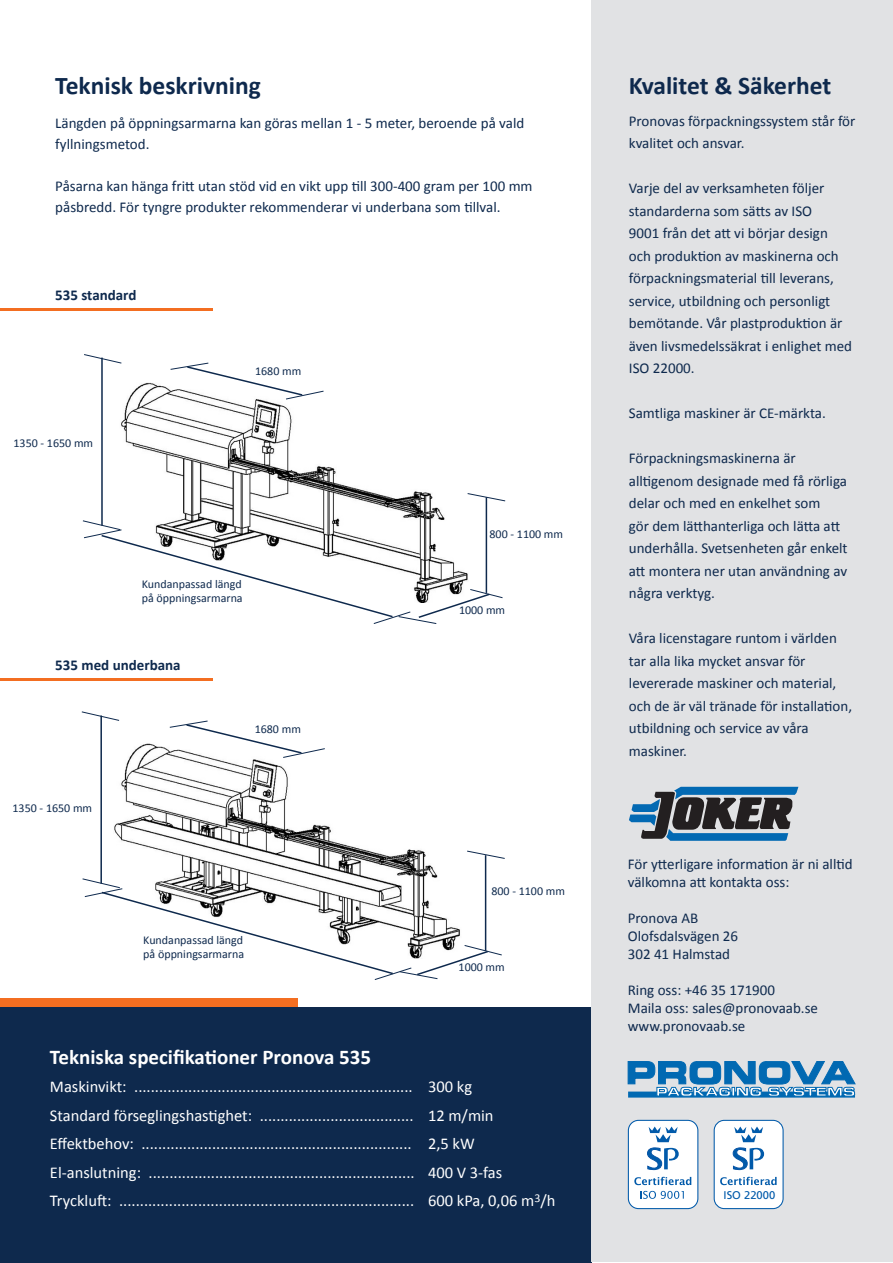
<style>
.page{position:relative;width:893px;height:1263px;background:#fff}
.page>*{position:absolute;margin:0;border:0;box-sizing:border-box;transform-origin:0 0}
.Rubrik1{font:700 25.5px "Calibri";color:#0e294d}
.t1{font:700 21px "Calibri";color:#fff}
.Teknisk_text{font:16.5px "Calibri";color:#fff}
.Brödtext{font:15px/22.5px "Calibri";color:#0e294d}
.Kvalitetstext{font:15px/22.5px "Calibri";color:#0e294d}
.Rubrik2{font:700 15px "Calibri";color:#0e294d}
.t2{font:12px/14.4px "Calibri";color:#0e294d}
.t3{font:11.25px "Frutiger LT Std";color:#015aaa}
</style>
<div class="page">
<img style="left:114px;top:743px;width:324px;height:135px">
<img style="left:121px;top:383px;width:324px;height:137px">
<div style="left:0;top:1007px;width:591px;height:255px;background:#0e294d"></div>
<div style="left:591px;top:1px;width:301px;height:1261px;background:#e1e2e4"></div>
<svg style="left:629px;top:787px;width:169px;height:54px"></svg>
<svg style="left:628px;top:1061px;width:227px;height:36px"></svg>
<div style="left:628px;top:1120px;width:70px;height:88px;background:#fff;border-radius:10px"></div>
<div style="left:628px;top:1120px;width:70px;height:89px;border:1px solid #015aaa;border-radius:10px"></div>
<svg style="left:647px;top:1148px;width:32px;height:22px"></svg>
<svg style="left:649px;top:1126px;width:29px;height:16px"></svg>
<svg style="left:634px;top:1177px;width:57px;height:8px"></svg>
<svg style="left:640px;top:1191px;width:44px;height:8px"></svg>
<div style="left:714px;top:1120px;width:69px;height:88px;background:#fff;border-radius:10px"></div>
<div style="left:714px;top:1120px;width:70px;height:89px;border:1px solid #015aaa;border-radius:10px"></div>
<svg style="left:733px;top:1148px;width:31px;height:22px"></svg>
<svg style="left:734px;top:1126px;width:29px;height:16px"></svg>
<svg style="left:720px;top:1177px;width:57px;height:8px"></svg>
<div style="left:0;top:998px;width:298px;height:9px;background:#f36e21"></div>
<hr style="left:0;top:309px;width:213px;height:2px;background:#f36e21">
<hr style="left:0;top:678px;width:213px;height:2px;background:#f36e21">
<svg style="left:467px;top:493px;width:39px;height:8px"></svg>
<hr style="left:486px;top:497px;width:1px;height:96px;background:#0e294d">
<svg style="left:84px;top:354px;width:38px;height:9px"></svg>
<hr style="left:101px;top:358px;width:2px;height:168px;background:#0e294d">
<svg style="left:82px;top:520px;width:421px;height:104px"></svg>
<svg style="left:170px;top:363px;width:154px;height:36px"></svg>
<svg style="left:467px;top:851px;width:38px;height:8px"></svg>
<hr style="left:485px;top:855px;width:1px;height:96px;background:#0e294d">
<hr style="left:100px;top:715px;width:2px;height:168px;background:#0e294d">
<svg style="left:82px;top:878px;width:420px;height:102px"></svg>
<svg style="left:169px;top:721px;width:156px;height:37px"></svg>
<svg style="left:81px;top:711px;width:39px;height:10px"></svg>
<p class="Rubrik1" style="left:55px;top:69px;width:207px">Teknisk beskrivning</p>
<p class="Brödtext" style="left:55px;top:113px;width:471px;line-height:21px">Längden på öppningsarmarna kan göras mellan 1 - 5 meter, beroende på vald fyllningsmetod.</p>
<p class="Brödtext" style="left:55px;top:176px;width:479px;line-height:21px">Påsarna kan hänga fritt utan stöd vid en vikt upp till 300-400 gram per 100 mm påsbredd. För tyngre produkter rekommenderar vi underbana som tillval.</p>
<p class="Rubrik2" style="left:55px;top:286px;width:83px">535 standard</p>
<p class="t2" style="left:14px;top:436px;width:81px">1350 - 1650 mm</p>
<p class="t2" style="left:255px;top:364px;width:48px">1680 mm</p>
<p class="t2" style="left:142px;top:576px;width:102px">Kundanpassad längd på öppningsarmarna</p>
<p class="Rubrik2" style="left:55px;top:655px;width:127px">535 med underbana</p>
<p class="t2" style="left:255px;top:722px;width:48px">1680 mm</p>
<p class="t2" style="left:13px;top:801px;width:81px">1350 - 1650 mm</p>
<p class="t2" style="left:143px;top:933px;width:102px">Kundanpassad längd på öppningsarmarna</p>
<p class="t2" style="left:490px;top:527px;width:75px">800 - 1100 mm</p>
<p class="t2" style="left:459px;top:603px;width:48px">1000 mm</p>
<p class="t2" style="left:491px;top:883px;width:75px">800 - 1100 mm</p>
<p class="t2" style="left:459px;top:960px;width:48px">1000 mm</p>
<p class="t1" style="left:50px;top:1043px;width:323px">Tekniska specifikationer Pronova 535</p>
<p class="Teknisk_text" style="left:50px;top:1076px;width:424px">Maskinvikt: ................................................................... 300 kg</p>
<p class="Teknisk_text" style="left:50px;top:1105px;width:445px">Standard förseglingshastighet: ..................................... 12 m/min</p>
<p class="Teknisk_text" style="left:50px;top:1133px;width:426px">Effektbehov: ................................................................. 2,5 kW</p>
<p class="Teknisk_text" style="left:50px;top:1162px;width:454px">El-anslutning: ................................................................ 400 V 3-fas</p>
<p class="Teknisk_text" style="left:50px;top:1190px;width:507px">Tryckluft: ....................................................................... 600 kPa, 0,06 m<sup>3</sup>/h</p>
<p class="Rubrik1" style="left:629px;top:69px;width:204px">Kvalitet &amp; Säkerhet</p>
<p class="Brödtext" style="left:629px;top:110px;width:228px">Pronovas förpackningssystem står för kvalitet och ansvar.</p>
<p class="Brödtext" style="left:629px;top:177px;width:225px">Varje del av verksamheten följer standarderna som sätts av ISO<br>9001 från det att vi börjar design och produktion av maskinerna och förpackningsmaterial till leverans, service, utbildning och personligt bemötande. Vår plastproduktion är även livsmedelssäkrat i enlighet med<br>ISO 22000.</p>
<p class="Kvalitetstext" style="left:629px;top:402px;width:198px">Samtliga maskiner är CE-märkta.</p>
<p class="Kvalitetstext" style="left:629px;top:447px;width:220px">Förpackningsmaskinerna är alltigenom designade med få rörliga delar och med en enkelhet som<br>gör dem lätthanterliga och lätta att underhålla. Svetsenheten går enkelt att montera ner utan användning av några verktyg.</p>
<p class="Kvalitetstext" style="left:629px;top:627px;width:225px">Våra licenstagare runtom i världen tar alla lika mycket ansvar för levererade maskiner och material, och de är väl tränade för installation, utbildning och service av våra maskiner.</p>
<p class="Brödtext" style="left:628px;top:855px;width:226px;line-height:18px">För ytterligare information är ni alltid välkomna att kontakta oss:</p>
<p class="Brödtext" style="left:628px;top:907px;width:72px">Pronova AB</p>
<p class="Brödtext" style="left:628px;top:925px;width:112px">Olofsdalsvägen 26</p>
<p class="Brödtext" style="left:628px;top:943px;width:104px">302 41 Halmstad</p>
<p class="Brödtext" style="left:628px;top:979px;width:149px">Ring oss: +46 35 171900</p>
<p class="Brödtext" style="left:628px;top:997px;width:192px">Maila oss: sales@pronovaab.se</p>
<p class="Brödtext" style="left:628px;top:1015px;width:119px">www.pronovaab.se</p>
<p class="t3" style="left:723px;top:1188px;width:53px">ISO 22000</p>
</div>
